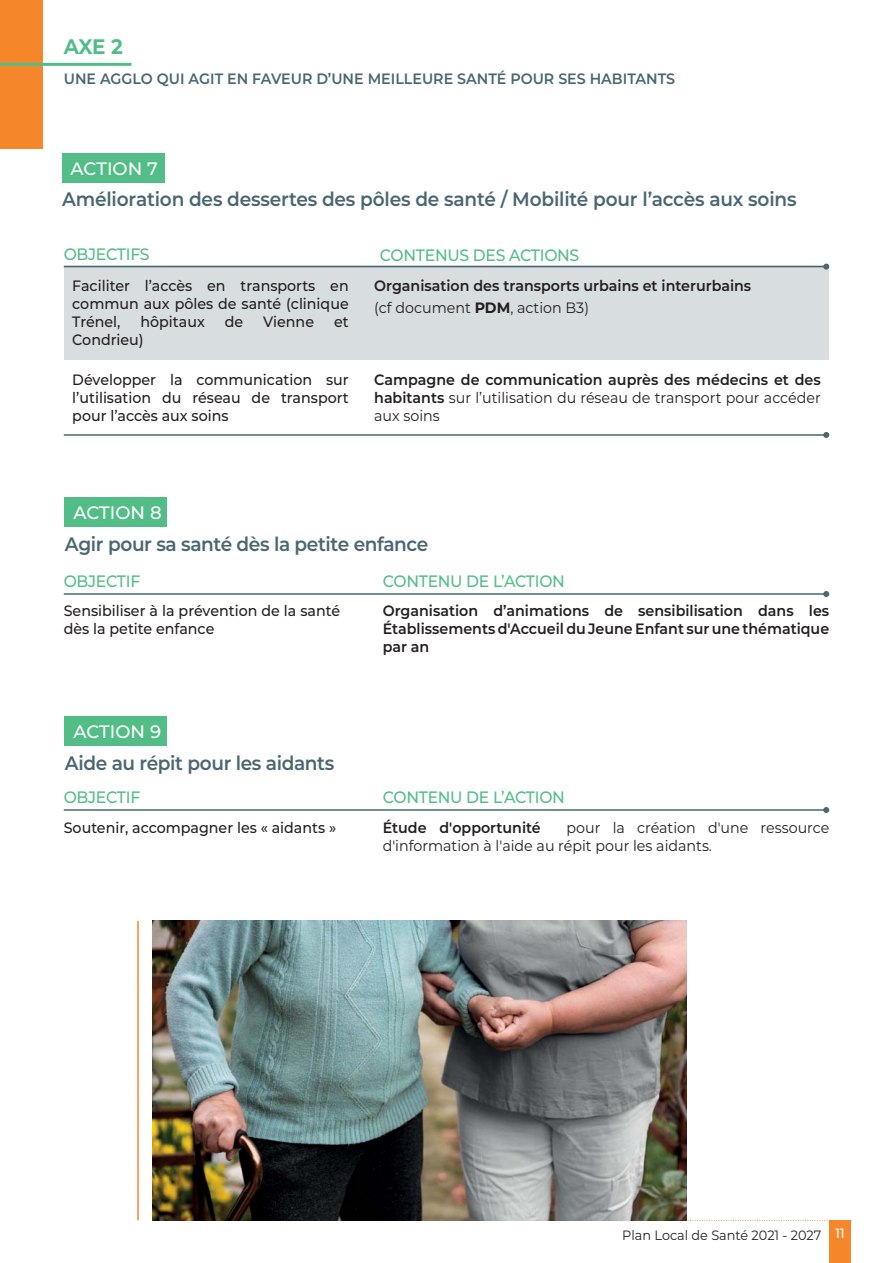
<style>
.page{position:relative;width:893px;height:1263px;background:#fff}
.page>*{position:absolute;margin:0;border:0;box-sizing:border-box;transform-origin:0 0}
.t1{font:700 21px "Montserrat";color:#53bd87;scale:.95 1}
.t2{font:600 19.5px "Montserrat";letter-spacing:-.02em;color:#4a6771;scale:.95 1}
.t3{font:500 18px "Montserrat";color:#fff}
.t4{font:500 16.5px "Montserrat";letter-spacing:-.02em;color:#53bd87;scale:.95 1}
.t5{font:600 15px/18px "Montserrat";color:#231f20;text-align:justify;scale:.95 1}
.t6{font:500 15px/18px "Montserrat";color:#231f20;text-align:justify;scale:.95 1}
.t7{font:15px/18px "Montserrat";color:#231f20;scale:.95 1}
.t8{font:600 15px "Montserrat";color:#4a6771;scale:.95 1}
.t9{font:13.5px "Montserrat";color:#231f20;scale:.95 1}
.s1{font-weight:400}
.s2{font-weight:700}
</style>
<div class="page">
<div style="left:829px;top:1220px;width:21px;height:43px;background:#f6862a"></div>
<svg style="left:621px;top:1220px;width:230px;height:1px"></svg>
<div style="left:64px;top:266px;width:764px;height:94px;background:#d8dddf"></div>
<div style="left:62px;top:153px;width:102px;height:30px;background:#53bd87"></div>
<div style="left:0;top:0;width:43px;height:149px;background:#f6862a"></div>
<hr style="left:0;top:63px;width:131px;height:3px;background:#53bd87">
<hr style="left:64px;top:266px;width:762px;height:1px;background:#4a6771">
<svg style="left:823px;top:264px;width:6px;height:6px"></svg>
<hr style="left:64px;top:434px;width:762px;height:2px;background:#4a6771">
<svg style="left:823px;top:432px;width:6px;height:6px"></svg>
<hr style="left:64px;top:593px;width:762px;height:2px;background:#4a6771">
<svg style="left:823px;top:591px;width:6px;height:6px"></svg>
<hr style="left:64px;top:809px;width:762px;height:2px;background:#4a6771">
<svg style="left:823px;top:807px;width:6px;height:6px"></svg>
<div style="left:65px;top:497px;width:102px;height:30px;background:#53bd87"></div>
<div style="left:65px;top:716px;width:102px;height:30px;background:#53bd87"></div>
<hr style="left:137px;top:921px;width:2px;height:299px;background:#f6862a">
<img style="left:153px;top:921px;width:534px;height:299px">
<h1 class="t1" style="left:64px;top:35px;width:64px">AXE 2</h1>
<p class="t8" style="left:64px;top:72px;width:645px">UNE AGGLO QUI AGIT EN FAVEUR D’UNE MEILLEURE SANTÉ POUR SES HABITANTS</p>
<p class="t3" style="left:71px;top:160px;width:89px">ACTION 7</p>
<h2 class="t2" style="left:62px;top:190px;width:775px">Amélioration des dessertes des pôles de santé / Mobilité pour l’accès aux soins</h2>
<p class="t4" style="left:64px;top:246px;width:92px">OBJECTIFS</p>
<p class="t4" style="left:380px;top:247px;width:211px">CONTENUS DES ACTIONS</p>
<p class="t6" style="left:72px;top:278px;width:292px">Faciliter l’accès en transports en commun aux pôles de santé (clinique Trénel,</p>
<p class="t6" style="left:140px;top:314px;width:69px">hôpitaux</p>
<p class="t6" style="left:225px;top:314px;width:21px">de</p>
<p class="t6" style="left:263px;top:314px;width:55px">Vienne</p>
<p class="t6" style="left:334px;top:314px;width:17px">et</p>
<p class="t6" style="left:72px;top:332px;width:77px">Condrieu)</p>
<p class="t6" style="left:72px;top:372px;width:292px">Développer la communication sur l’utilisation du réseau de transport pour l’accès aux soins</p>
<p class="t5" style="left:374px;top:275px;width:398px;line-height:22.2px">Organisation des transports urbains et interurbains <span class="s1">(cf document</span> <span class="s2">PDM</span><span class="s1">, action B3)</span></p>
<p class="t5" style="left:374px;top:372px;width:471px">Campagne de communication auprès des médecins et des habitants <span class="s1">sur l’utilisation du réseau de transport pour accéder aux soins</span></p>
<p class="t3" style="left:73px;top:504px;width:90px">ACTION 8</p>
<h2 class="t2" style="left:65px;top:534px;width:384px">Agir pour sa santé dès la petite enfance</h2>
<p class="t4" style="left:64px;top:574px;width:82px">OBJECTIF</p>
<p class="t4" style="left:383px;top:574px;width:193px">CONTENU DE L’ACTION</p>
<p class="t6" style="left:64px;top:603px;width:292px">Sensibiliser à la prévention de la santé dès la petite enfance</p>
<p class="t5" style="left:383px;top:603px;width:471px">Organisation d’animations de sensibilisation dans les Établissements d'Accueil du Jeune Enfant sur une thématique par an</p>
<p class="t3" style="left:73px;top:723px;width:89px">ACTION 9</p>
<h2 class="t2" style="left:65px;top:753px;width:285px">Aide au répit pour les aidants</h2>
<p class="t4" style="left:64px;top:790px;width:82px">OBJECTIF</p>
<p class="t6" style="left:64px;top:820px;width:288px">Soutenir, accompagner les « aidants »</p>
<p class="t4" style="left:383px;top:790px;width:193px">CONTENU DE L’ACTION</p>
<p class="t5" style="left:383px;top:820px;width:168px">Étude d'opportunité</p>
<p class="t7" style="left:383px;top:820px;width:471px;text-indent:184px">pour la création d'une ressource d'information à l'aide au répit pour les aidants.</p>
<p class="t9" style="left:622px;top:1229px;width:236px">Plan Local de Santé 2021 - 2027 <sup>11</sup></p>
</div>
